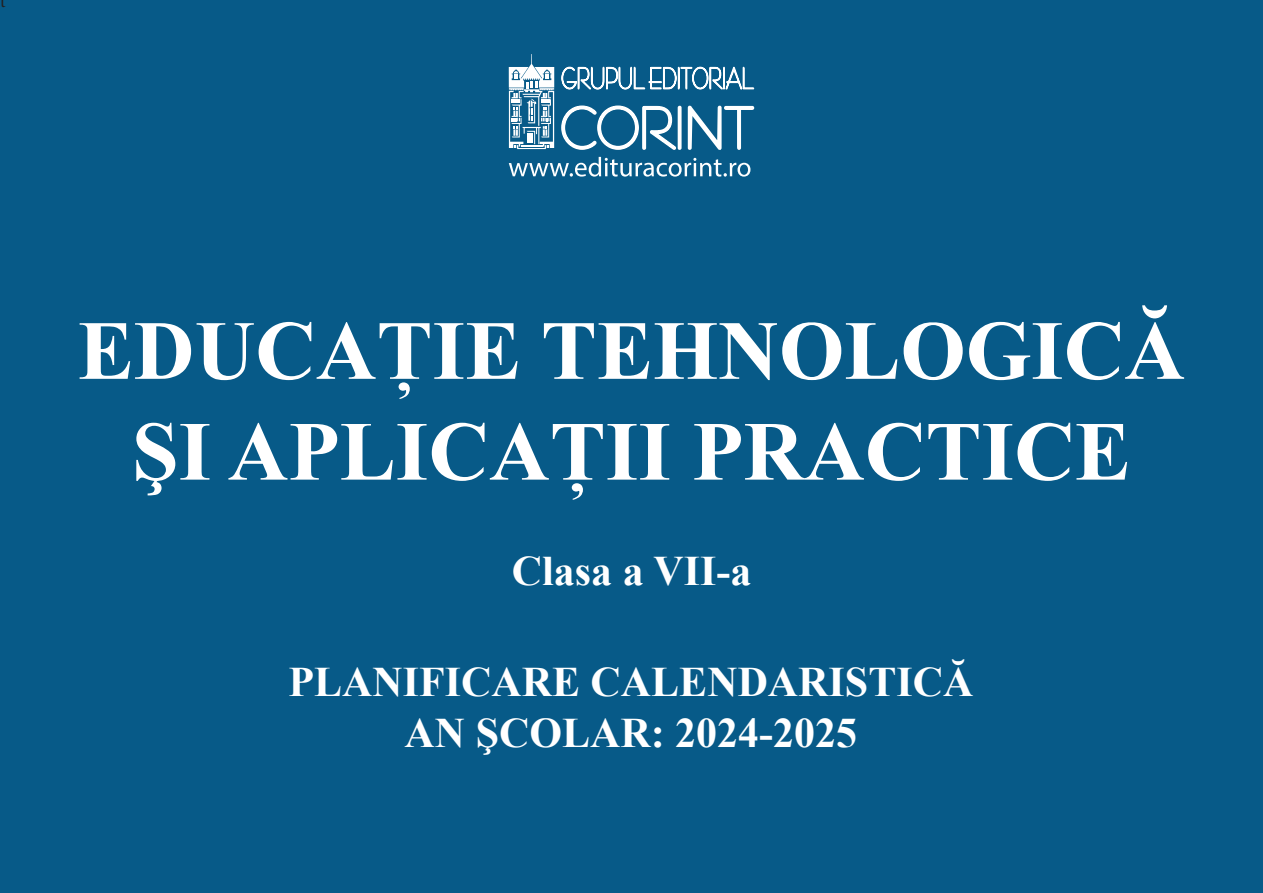
<style>
.page{position:relative;width:1263px;height:893px;background:#075a88}
.page>*{position:absolute;margin:0;border:0;box-sizing:border-box;transform-origin:0 0}
.t1{font:700 84px/100.8px "Times New Roman";color:#fff;text-align:center}
.t2{font:700 42px "Times New Roman";color:#fff}
.t3{font:18px "Minion Pro";color:#231f20}
</style>
<div class="page">
<svg style="left:509px;top:54px;width:246px;height:123px"></svg>
<p class="t3" style="left:0;top:-11px;width:7px">t</p>
<p class="t1" style="left:78px;top:298px;width:1109px">EDUCAŢIE TEHNOLOGICĂ<br>ŞI APLICAŢII PRACTICE</p>
<p class="t2" style="left:512px;top:542px;width:241px">Clasa a VII-a</p>
<p class="t2" style="left:288px;top:653px;width:686px">PLANIFICARE CALENDARISTICĂ</p>
<p class="t2" style="left:405px;top:703px;width:454px">AN ŞCOLAR: 2024-2025</p>
</div>
